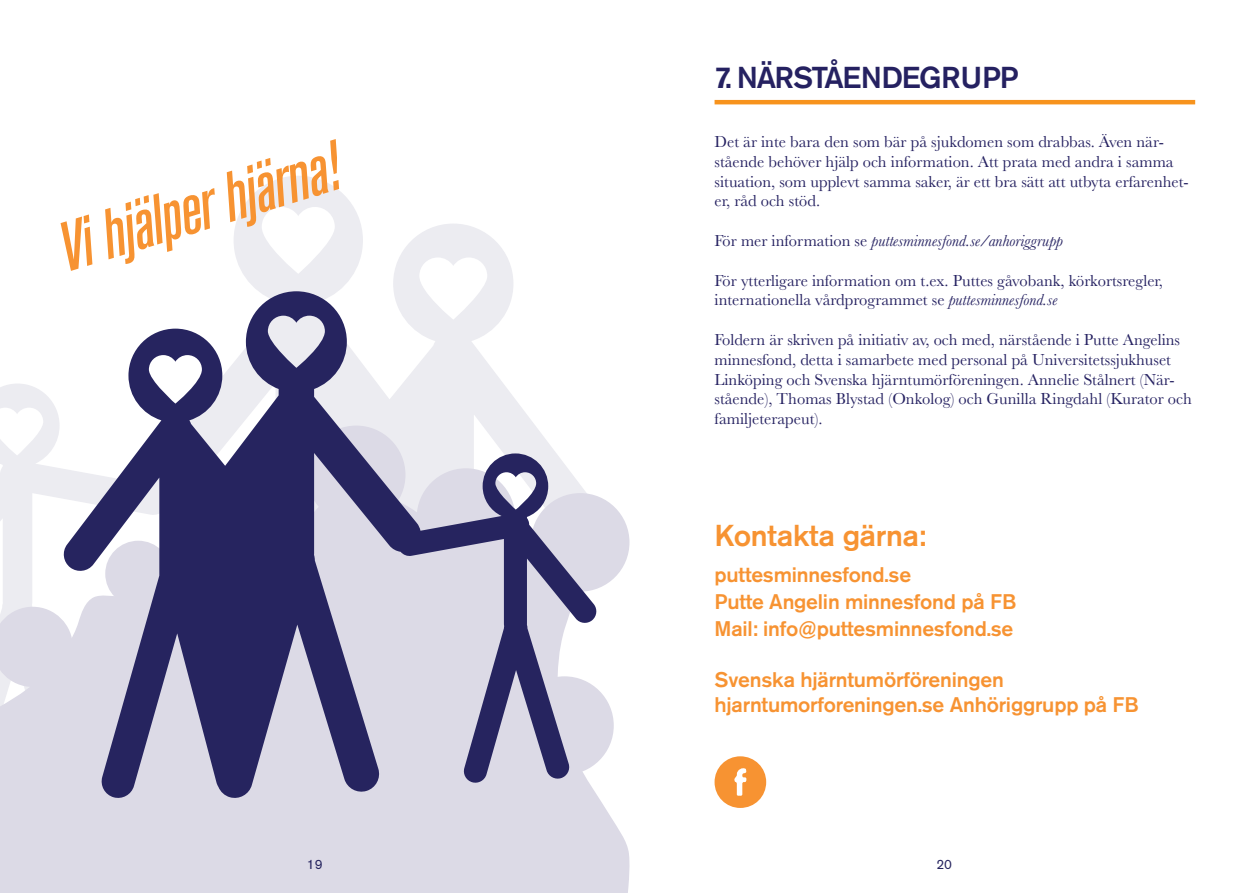
<style>
.page{position:relative;width:1259px;height:893px;background:#fff}
.page>*{position:absolute;margin:0;border:0;box-sizing:border-box;transform-origin:0 0}
.t1{font:italic 500 condensed 69px "Akzidenz Grotesk BE";color:#f79332}
.t2{font:500 30px "Akzidenz Grotesk BE";letter-spacing:-.04em;color:#252161}
.t3{font:500 30px "Akzidenz Grotesk BE";letter-spacing:-.01em;color:#f79332}
.t4{font:500 21px/27px "Akzidenz Grotesk BE";letter-spacing:-.01em;color:#f79332}
.t5{font:16.5px/19.8px "Baskerville";color:#252161}
.t6{font:italic 16.5px "Baskerville";color:#252161}
.t7{font:13.5px "Akzidenz Grotesk BE";color:#26245f}
.s1{font-style:normal}
.s2{font-style:italic}
</style>
<div class="page">
<svg style="left:0;top:176px;width:513px;height:315px"></svg>
<hr style="left:714px;top:100px;width:481px;height:4px;background:#f7931d">
<svg style="left:714px;top:756px;width:52px;height:52px"></svg>
<svg style="left:0;top:491px;width:630px;height:402px;background:#e1e0ea"></svg>
<svg style="left:0;top:607px;width:62px;height:80px;background:#dedce7"></svg>
<div style="left:531px;top:493px;width:98px;height:99px;background:#dcdae6;border-radius:50%"></div>
<div style="left:515px;top:676px;width:99px;height:99px;background:#dcdae6;border-radius:50%"></div>
<svg style="left:62px;top:291px;width:536px;height:509px"></svg>
<h1 class="t1" style="left:48px;top:211px;width:291px;rotate:-17deg">Vi hjälper hjärna!</h1>
<h2 class="t2" style="left:714px;top:59px;width:306px">7. NÄRSTÅENDEGRUPP</h2>
<p class="t5" style="left:714px;top:132px;width:476px">Det är inte bara den som bär på sjukdomen som drabbas. Även när&shy;stående behöver hjälp och information. Att prata med andra i samma situation, som upplevt samma saker, är ett bra sätt att utbyta erfarenhet&shy;er, råd och stöd.</p>
<p class="t6" style="left:714px;top:231px;width:350px"><span class="s1">För mer information se</span> puttesminnesfond.se/anhoriggrupp</p>
<p class="t5" style="left:714px;top:270px;width:450px">För ytterligare information om t.ex. Puttes gåvobank, körkortsregler, internationella vårdprogrammet se <span class="s2">puttesminnesfond.se</span></p>
<p class="t5" style="left:714px;top:330px;width:479px">Foldern är skriven på initiativ av, och med, närstående i Putte Angelins minnesfond, detta i samarbete med personal på Universitetssjukhuset Linköping och Svenska hjärntumörföreningen. Annelie Stålnert (När&shy;stående), Thomas Blystad (Onkolog) och Gunilla Ringdahl (Kurator och familjeterapeut).</p>
<h2 class="t3" style="left:714px;top:517px;width:213px">Kontakta gärna:</h2>
<p class="t4" style="left:714px;top:561px;width:303px">puttesminnesfond.se<br>Putte Angelin minnesfond på FB<br>Mail: info@puttesminnesfond.se</p>
<p class="t4" style="left:714px;top:667px;width:426px;line-height:25.2px">Svenska hjärntumörföreningen hjarntumorforeningen.se Anhöriggrupp på FB</p>
<p class="t7" style="left:307px;top:856px;width:17px">19</p>
<p class="t7" style="left:936px;top:856px;width:17px">20</p>
</div>
